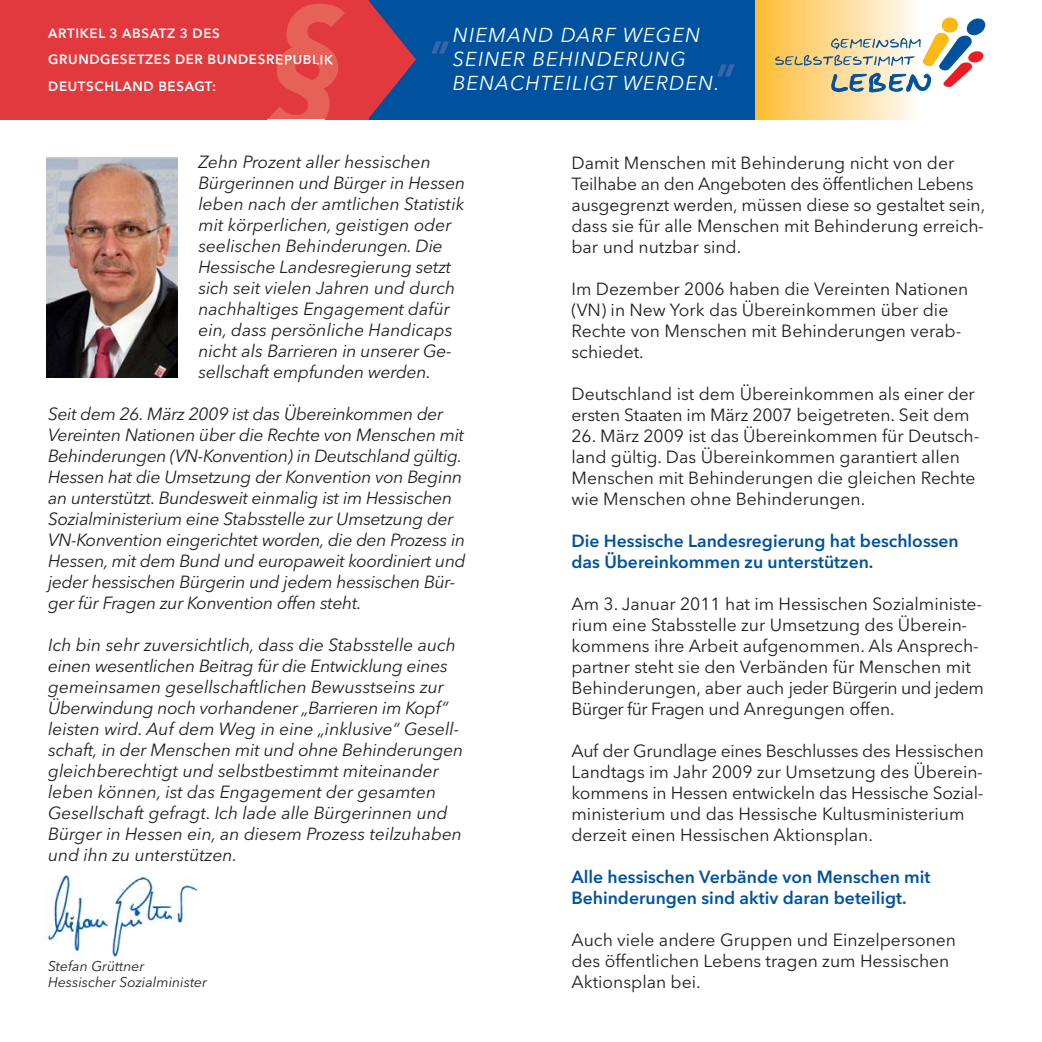
<style>
.page{position:relative;width:1042px;height:1042px;background:#fff}
.page>*{position:absolute;margin:0;border:0;box-sizing:border-box;transform-origin:0 0}
.t1{font:italic 19.95px/24px "Avenir Next LT Pro";letter-spacing:.06em;color:#fff}
.t2{font:italic 17.5px/21px "Avenir Next LT Pro";letter-spacing:-.01em;color:#231f20}
.t3{font:17.5px/21px "Avenir Next LT Pro";color:#231f20}
.t4{font:600 17.5px/21px "Avenir Next LT Pro";color:#00529f}
.t5{font:italic 14px/15.8px "Avenir Next LT Pro";color:#231f20}
.t6{font:600 13.3px/26.2px "Avenir Next LT Pro";letter-spacing:.05em;color:#fff}
</style>
<div class="page">
<img style="left:47px;top:875px;width:151px;height:82px">
<div style="left:743px;top:0;width:174px;height:119px;background:linear-gradient(to right,#feb724,#fff9f5)"></div>
<div style="left:360px;top:0;width:394px;height:119px;background:#00529f"></div>
<div style="left:0;top:0;width:368px;height:119px;background:#e1393e"></div>
<svg style="left:268px;top:0;width:148px;height:119px"></svg>
<svg style="left:431px;top:41px;width:18px;height:13px"></svg>
<svg style="left:717px;top:64px;width:18px;height:13px"></svg>
<img style="left:47px;top:157px;width:130px;height:221px">
<svg style="left:775px;top:16px;width:210px;height:76px"></svg>
<p class="t6" style="left:48px;top:22px;width:286px">ARTIKEL 3 ABSATZ 3 DES<br>GRUNDGESETZES DER BUNDESREPUBLIK<br>DEUTSCHLAND BESAGT:</p>
<p class="t1" style="left:453px;top:25px;width:268px">NIEMAND DARF WEGEN<br>SEINER BEHINDERUNG<br>BENACHTEILIGT WERDEN.</p>
<p class="t2" style="left:198px;top:153px;width:268px">Zehn Prozent aller hessischen<br>Bürgerinnen und Bürger in Hessen leben nach der amtlichen Statistik mit körperlichen, geistigen oder seelischen Behin derungen. Die<br>Hessische Landesregierung setzt sich seit vielen Jahren und durch nachhaltiges Engagement dafür ein, dass persönliche Handicaps nicht als Barrieren in unserer Ge&shy;sellschaft empfunden werden.</p>
<p class="t2" style="left:48px;top:405px;width:419px">Seit dem 26. März 2009 ist das Übereinkommen der Vereinten Nationen über die Rechte von Menschen mit Behinderungen (VN-Konvention) in Deutschland gültig.<br>Hessen hat die Umsetzung der Konvention von Beginn an unterstützt. Bundesweit einmalig ist im Hessischen Sozialministerium eine Stabsstelle zur Umsetzung der VN-Konvention eingerichtet worden, die den Prozess in Hessen, mit dem Bund und europa weit koordiniert und jeder hessischen Bürgerin und jedem hessischen Bür&shy;ger für Fragen zur Konven tion offen steht.</p>
<p class="t2" style="left:48px;top:636px;width:417px">Ich bin sehr zuversichtlich, dass die Stabsstelle auch einen wesentlichen Beitrag für die Entwicklung eines gemeinsamen gesellschaftlichen Bewusstseins zur Überwindung noch vorhandener „Barrieren im Kopf“ leisten wird. Auf dem Weg in eine „inklusive“ Gesell&shy;schaft, in der Menschen mit und ohne Behinderungen gleichberechtigt und selbstbestimmt miteinander leben können, ist das Engagement der gesamten Gesellschaft gefragt. Ich lade alle Bürgerinnen und Bürger in Hessen ein, an diesem Prozess teilzuhaben und ihn zu unterstützen.</p>
<p class="t5" style="left:48px;top:960px;width:160px">Stefan Grüttner<br>Hessischer Sozialminister</p>
<p class="t3" style="left:571px;top:153px;width:415px">Damit Menschen mit Behinderung nicht von der Teilhabe an den Angeboten des öffentlichen Lebens ausgegrenzt werden, müssen diese so gestaltet sein, dass sie für alle Menschen mit Behinderung erreich&shy;bar und nutzbar sind.</p>
<p class="t3" style="left:571px;top:279px;width:398px">Im Dezember 2006 haben die Vereinten Nati onen (VN) in New York das Übereinkommen über die Rechte von Menschen mit Behin derun gen verab&shy;schiedet.</p>
<p class="t3" style="left:571px;top:384px;width:405px">Deutschland ist dem Übereinkommen als einer der ersten Staaten im März 2007 beigetreten. Seit dem</p>
<p class="t3" style="left:571px;top:426px;width:409px">26. März 2009 ist das Übereinkommen für Deutsch&shy;land gültig. Das Übereinkommen garantiert allen Menschen mit Behinderungen die gleichen Rechte wie Menschen ohne Behinderungen.</p>
<p class="t4" style="left:571px;top:531px;width:389px">Die Hessische Landesregierung hat beschlossen das Übereinkommen zu unterstützen.</p>
<p class="t3" style="left:571px;top:594px;width:414px">Am 3. Januar 2011 hat im Hessischen Sozial minis te&shy;rium eine Stabsstelle zur Umsetzung des Überein&shy;kommens ihre Arbeit aufgenommen. Als Ansprech&shy;partner steht sie den Verbänden für Menschen mit Behin de run gen, aber auch jeder Bürgerin und jedem Bür ger für Fragen und Anregungen offen.</p>
<p class="t3" style="left:571px;top:741px;width:414px">Auf der Grundlage eines Beschlusses des Hes sischen Landtags im Jahr 2009 zur Um setzung des Überein&shy;kommens in Hessen entwickeln das Hessische Sozial&shy;ministerium und das Hes sische Kultusministerium derzeit einen Hes sischen Aktionsplan.</p>
<p class="t4" style="left:571px;top:867px;width:360px">Alle hessischen Verbände von Menschen mit<br>Behinderungen sind aktiv daran beteiligt.</p>
<p class="t3" style="left:571px;top:930px;width:386px">Auch viele andere Gruppen und Einzelpersonen des öffentlichen Lebens tragen zum Hessischen<br>Aktionsplan bei.</p>
</div>
